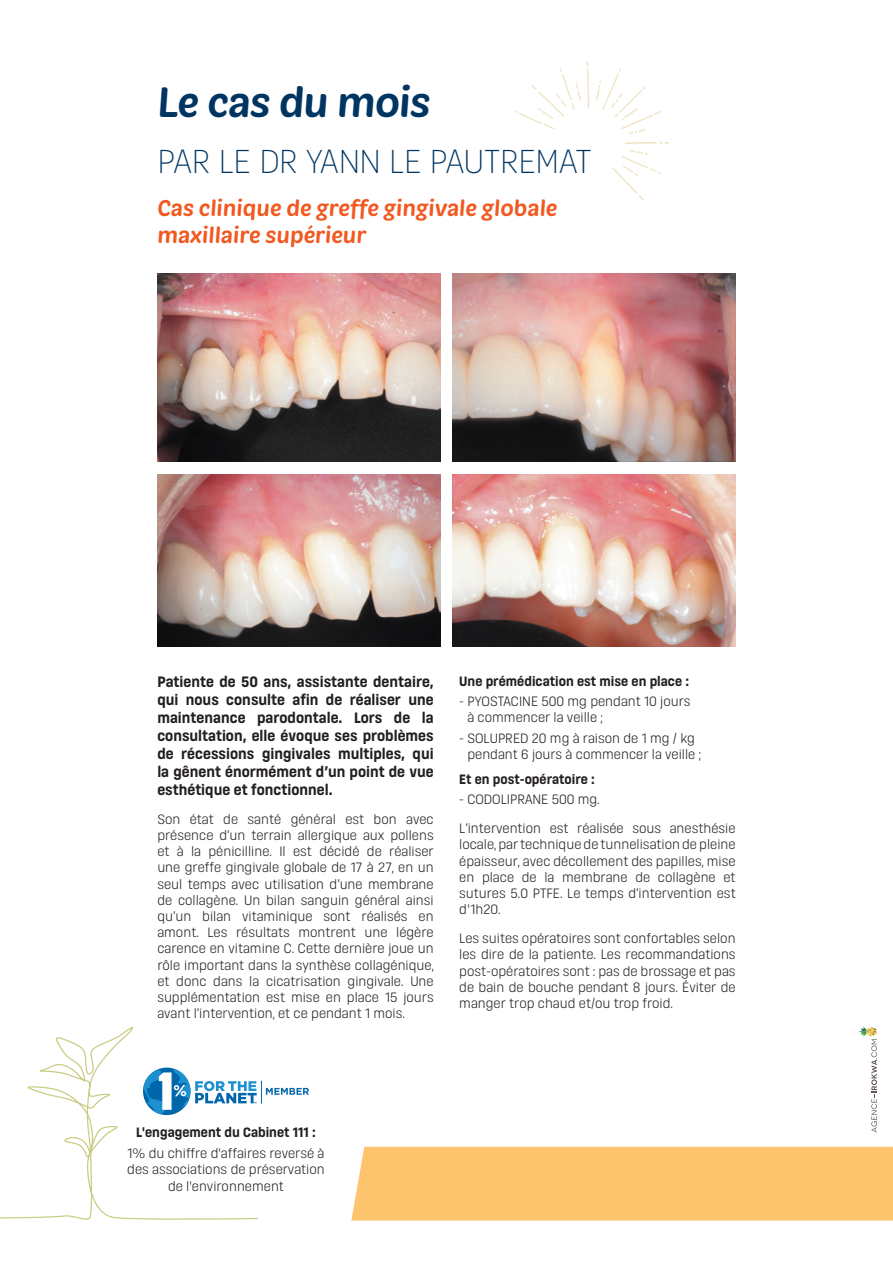
<style>
.page{position:relative;width:893px;height:1263px;background:#fff}
.page>*{position:absolute;margin:0;border:0;box-sizing:border-box;transform-origin:0 0}
.t1{font:42px "Market Medium DEMO";letter-spacing:-.02em;color:#003562}
.t2{font:300 33px "Urbandale";letter-spacing:-.005em;color:#003562}
.t3{font:22.5px/27px "Market Medium DEMO";color:#f15921}
.t4{font:700 15px/18px "Urbandale";color:#231f20;text-align:justify}
.t5{font:13.5px/16.2px "Urbandale";color:#231f20;text-align:justify}
.t6{font:700 13.5px "Urbandale";color:#231f20}
</style>
<div class="page">
<div style="left:351px;top:1147px;width:542px;height:73px;background:#fdc36d"></div>
<svg style="left:613px;top:150px;width:48px;height:51px"></svg>
<svg style="left:625px;top:142px;width:44px;height:2px"></svg>
<svg style="left:515px;top:62px;width:74px;height:67px"></svg>
<svg style="left:596px;top:68px;width:66px;height:66px"></svg>
<svg style="left:858px;top:1026px;width:19px;height:106px"></svg>
<svg style="left:308px;top:225px;width:5px;height:4px"></svg>
<img style="left:452px;top:273px;width:283px;height:189px">
<img style="left:157px;top:273px;width:283px;height:189px">
<img style="left:157px;top:474px;width:284px;height:172px">
<img style="left:452px;top:474px;width:284px;height:172px">
<svg style="left:261px;top:1080px;width:48px;height:24px"></svg>
<svg style="left:0;top:1027px;width:258px;height:193px"></svg>
<h1 class="t1" style="left:157px;top:84px;width:275px">Le cas du mois</h1>
<h2 class="t2" style="left:157px;top:141px;width:435px">PAR LE DR YANN LE PAUTREMAT</h2>
<h3 class="t3" style="left:157px;top:196px;width:402px">Cas clinique de greffe gingivale globale maxillaire superieur</h3>
<p class="t4" style="left:157px;top:672px;width:278px">Patiente de 50 ans, assistante dentaire, qui nous consulte afin de réaliser une maintenance parodontale. Lors de la consultation, elle évoque ses problèmes de récessions gingivales multiples, qui la gênent énormément d’un point de vue esthétique et fonctionnel.</p>
<p class="t5" style="left:157px;top:810px;width:278px">Son état de santé général est bon avec présence d’un terrain allergique aux pollens et à la pénicilline. Il est décidé de réaliser une greffe gingivale globale de 17 à 27, en un seul temps avec utilisation d’une membrane de collagène. Un bilan sanguin général ainsi qu’un bilan vitaminique sont réalisés en amont. Les résultats montrent une légère carence en vitamine C. Cette dernière joue un rôle important dans la synthèse collagénique, et donc dans la cicatrisation gingivale. Une supplémentation est mise en place 15 jours avant l’intervention, et ce pendant 1 mois.</p>
<p class="t6" style="left:459px;top:672px;width:231px">Une prémédication est mise en place :</p>
<p class="t5" style="left:467px;top:693px;width:225px;text-indent:-8px">- PYOSTACINE 500 mg pendant 10 jours à commencer la veille ;</p>
<p class="t5" style="left:467px;top:729px;width:235px;text-indent:-8px">- SOLUPRED 20 mg à raison de 1 mg / kg pendant 6 jours à commencer la veille ;</p>
<p class="t6" style="left:459px;top:770px;width:137px">Et en post-opératoire :</p>
<p class="t5" style="left:459px;top:784px;width:278px;line-height:29px">- CODOLIPRANE 500 mg.<br>L’intervention est réalisée sous anesthésie</p>
<p class="t5" style="left:459px;top:836px;width:278px">locale, par technique de tunnelisation de pleine épaisseur, avec décollement des papilles, mise en place de la membrane de collagène et sutures 5.0 PTFE. Le temps d’intervention est d'1h20.</p>
<p class="t5" style="left:459px;top:930px;width:278px">Les suites opératoires sont confortables selon les dire de la patiente. Les recommandations post-opératoires sont : pas de brossage et pas de bain de bouche pendant 8 jours. Éviter de manger trop chaud et/ou trop froid.</p>
<p class="t6" style="left:136px;top:1123px;width:181px">L'engagement du Cabinet 111 :</p>
<p class="t5" style="left:127px;top:1144px;width:199px;text-align:center">1% du chiffre d'affaires reversé à des associations de préservation de l'environnement</p>
</div>
